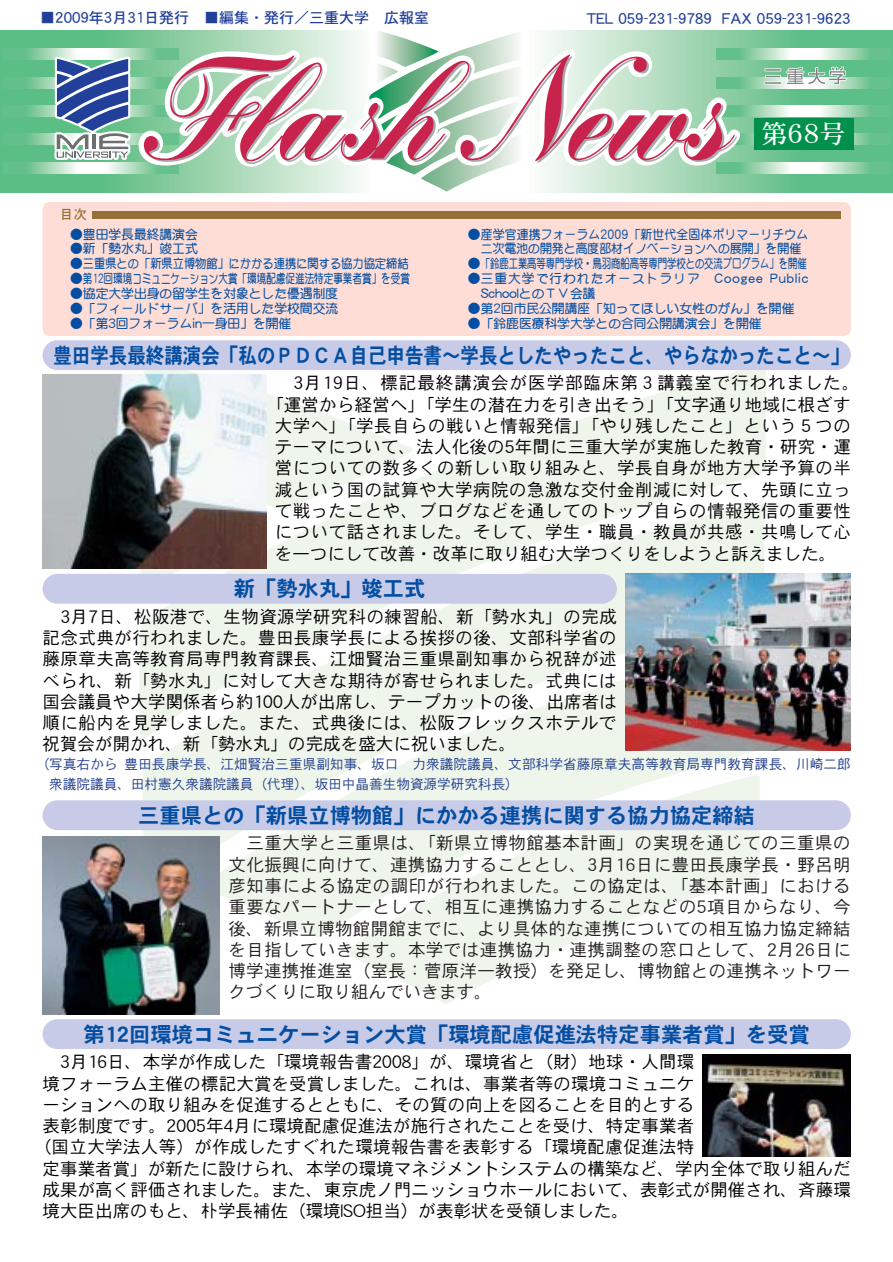
<style>
.page{position:relative;width:893px;height:1262px;background:#fff}
.page>*{position:absolute;margin:0;border:0;box-sizing:border-box;transform-origin:0 0}
.t1{font:25.8px "DFPHS Mincho CID W5";color:#fff}
.t2{font:21.3px "DFPHS Gothic CID W7";color:#034ea2}
.t3{font:21.3px "DFPHS Gothic CID W7";color:#034ea2;scale:.87 1}
.t4{font:17.55px/21.3px "DFPHS Gothic CID W3";letter-spacing:.01em;color:#000;text-align:justify}
.t5{font:17.55px/21.3px "DFPHS Gothic CID W3";letter-spacing:.015em;color:#231f20;text-align:justify}
.t6{font:17.55px "DFPHS Gothic CID W3";letter-spacing:.05em;color:#000}
.t7{font:15px "DFPHS Gothic CID W5";color:#223f9a}
.t8{font:13.8px/19.2px "DFPHS Gothic CID W3";color:#25408e}
.t9{font:13.5px "DFPHS Gothic CID W5";color:#947139}
.t10{font:700 12.75px/14.9px "DFP Maru Gothic CID";color:#034ea2;text-align:center}
.t11{font:700 12.75px/14.9px "DFP Maru Gothic CID";letter-spacing:.08em;color:#034ea2}
</style>
<div class="page">
<svg style="left:139px;top:370px;width:627px;height:372px;fill:#eef6ec"></svg>
<svg style="left:142px;top:501px;width:623px;height:335px;fill:#eef6ec"></svg>
<svg style="left:200px;top:639px;width:564px;height:298px;fill:#eef6ec"></svg>
<svg style="left:344px;top:775px;width:415px;height:229px;fill:#eef6ec"></svg>
<svg style="left:1px;top:30px;width:891px;height:162px;background:#62c08a"></svg>
<svg style="left:748px;top:49px;width:142px;height:11px"></svg>
<svg style="left:748px;top:77px;width:142px;height:11px"></svg>
<svg style="left:748px;top:105px;width:142px;height:11px"></svg>
<svg style="left:748px;top:134px;width:142px;height:11px"></svg>
<svg style="left:748px;top:162px;width:142px;height:11px"></svg>
<svg style="left:3px;top:49px;width:48px;height:11px"></svg>
<svg style="left:3px;top:77px;width:48px;height:11px"></svg>
<svg style="left:3px;top:105px;width:48px;height:11px"></svg>
<svg style="left:3px;top:134px;width:48px;height:11px"></svg>
<svg style="left:3px;top:162px;width:48px;height:11px"></svg>
<div style="left:754px;top:118px;width:99px;height:31px;background:#00904c"></div>
<svg style="left:51px;top:30px;width:697px;height:163px"></svg>
<svg style="left:763px;top:38px;width:84px;height:48px"></svg>
<div style="left:43px;top:800px;width:807px;height:30px;background:#c7cbe7;border-radius:15px"></div>
<div style="left:43px;top:1019px;width:807px;height:30px;background:#c7cbe7;border-radius:15px"></div>
<div style="left:43px;top:340px;width:807px;height:30px;background:#c7cbe7;border-radius:15px"></div>
<div style="left:43px;top:574px;width:574px;height:29px;background:#c7cbe7;border-radius:15px"></div>
<div style="left:43px;top:202px;width:807px;height:134px;background:#fdddd6;border-radius:7px"></div>
<div style="left:92px;top:211px;width:749px;height:7px;background:#947139"></div>
<img style="left:625px;top:574px;width:225px;height:176px">
<img style="left:703px;top:1054px;width:147px;height:102px">
<img style="left:43px;top:836px;width:177px;height:178px">
<img style="left:43px;top:374px;width:223px;height:195px">
<p class="t7" style="left:40px;top:12px;width:390px">■2009年3月31日発行　■編集・発行／三重大学　広報室</p>
<p class="t7" style="left:586px;top:13px;width:265px">TEL 059-231-9789 FAX 059-231-9623</p>
<p class="t9" style="left:60px;top:209px;width:28px">目次</p>
<p class="t10" style="left:70px;top:228px;width:129px">●豊田学長最終講演会</p>
<p class="t10" style="left:70px;top:243px;width:129px">●新「勢水丸」竣工式</p>
<p class="t10" style="left:70px;top:258px;width:340px">●三重県との「新県立博物館」にかかる連携に関する協力協定締結</p>
<p class="t10" style="left:70px;top:273px;width:341px">●第12回環境コミュニケーション大賞「環境配慮促進法特定事業者賞」を受賞</p>
<p class="t10" style="left:70px;top:287px;width:269px">●協定大学出身の留学生を対象とした優遇制度</p>
<p class="t10" style="left:70px;top:302px;width:269px">●「フィールドサーバ」を活用した学校間交流</p>
<p class="t10" style="left:70px;top:317px;width:223px">●「第3回フォーラムin一身田」を開催</p>
<h1 class="t1" style="left:761px;top:124px;width:85px">第68号</h1>
<p class="t10" style="left:468px;top:228px;width:342px">●産学官連携フォーラム2009「新世代全固体ポリマーリチウム二次電池の開発と高度部材イノベーションへの展開」を開催</p>
<p class="t10" style="left:468px;top:258px;width:340px">●「鈴鹿工業高等専門学校・鳥羽商船高等専門学校との交流プログラム」を開催</p>
<p class="t11" style="left:480px;top:273px;width:329px;text-indent:-13px">●三重大学で行われたオーストラリア　Coogee Public<br>SchoolとのＴＶ会議</p>
<p class="t10" style="left:468px;top:302px;width:328px">●第2回市民公開講座「知ってほしい女性のがん」を開催</p>
<p class="t10" style="left:468px;top:317px;width:295px">●「鈴鹿医療科学大学との合同公開講演会」を開催</p>
<p class="t3" style="left:53px;top:347px;width:916px">豊田学長最終講演会「私のＰＤＣＡ自己申告書～学長としたやったこと、やらなかったこと～」</p>
<p class="t6" style="left:293px;top:376px;width:567px">3月19日、標記最終講演会が医学部臨床第３講義室で行われました。</p>
<p class="t4" style="left:266px;top:396px;width:586px">「運営から経営へ」「学生の潜在力を引き出そう」「文字通り地域に根ざす</p>
<p class="t4" style="left:275px;top:417px;width:577px">大学へ」「学長自らの戦いと情報発信」「やり残したこと」という５つの</p>
<p class="t4" style="left:275px;top:438px;width:577px">テーマについて、法人化後の5年間に三重大学が実施した教育・研究・運</p>
<p class="t4" style="left:275px;top:459px;width:577px">営についての数多くの新しい取り組みと、学長自身が地方大学予算の半</p>
<p class="t4" style="left:275px;top:481px;width:577px">減という国の試算や大学病院の急激な交付金削減に対して、先頭に立っ</p>
<p class="t4" style="left:275px;top:502px;width:577px">て戦ったことや、ブログなどを通してのトップ自らの情報発信の重要性</p>
<p class="t4" style="left:275px;top:523px;width:577px">について話されました。そして、学生・職員・教員が共感・共鳴して心</p>
<p class="t4" style="left:275px;top:544px;width:563px">を一つにして改善・改革に取り組む大学つくりをしようと訴えました。</p>
<p class="t2" style="left:234px;top:580px;width:193px">新「勢水丸」竣工式</p>
<p class="t4" style="left:43px;top:608px;width:576px;text-indent:18px">3月7日、松阪港で、生物資源学研究科の練習船、新「勢水丸」の完成記念式典が行われました。豊田長康学長による挨拶の後、文部科学省の藤原章夫高等教育局専門教育課長、江畑賢治三重県副知事から祝辞が述べられ、新「勢水丸」に対して大きな期待が寄せられました。式典には国会議員や大学関係者ら約100人が出席し、テープカットの後、出席者は順に船内を見学しました。また、式典後には、松阪フレックスホテルで祝賀会が開かれ、新「勢水丸」の完成を盛大に祝いました。</p>
<p class="t8" style="left:49px;top:756px;width:803px;text-indent:-14px">（写真右から豊田長康学長、江畑賢治三重県副知事、坂口　力衆議院議員、文部科学省藤原章夫高等教育局専門教育課長、川崎二郎衆議院議員、田村憲久衆議院議員（代理）、坂田中晶善生物資源学研究科長）</p>
<p class="t2" style="left:138px;top:807px;width:618px">三重県との「新県立博物館」にかかる連携に関する協力協定締結</p>
<p class="t5" style="left:228px;top:834px;width:624px;text-indent:18px">三重大学と三重県は、「新県立博物館基本計画」の実現を通じての三重県の文化振興に向けて、連携協力することとし、3月16日に豊田長康学長・野呂明彦知事による協定の調印が行われました。この協定は、「基本計画」における重要なパートナーとして、相互に連携協力することなどの5項目からなり、今後、新県立博物館開館までに、より具体的な連携についての相互協力協定締結を目指していきます。本学では連携協力・連携調整の窓口として、2月26日に博学連携推進室（室長：菅原洋一教授）を発足し、博物館との連携ネットワークづくりに取り組んでいきます。</p>
<p class="t2" style="left:83px;top:1025px;width:728px">第12回環境コミュニケーション大賞「環境配慮促進法特定事業者賞」を受賞</p>
<p class="t4" style="left:60px;top:1053px;width:635px">3月16日、本学が作成した「環境報告書2008」が、環境省と（財）地球・人間環</p>
<p class="t4" style="left:43px;top:1074px;width:653px">境フォーラム主催の標記大賞を受賞しました。これは、事業者等の環境コミュニケ</p>
<p class="t4" style="left:43px;top:1096px;width:653px">ーションへの取り組みを促進するとともに、その質の向上を図ることを目的とする</p>
<p class="t4" style="left:43px;top:1117px;width:653px">表彰制度です。2005年4月に環境配慮促進法が施行されたことを受け、特定事業者</p>
<p class="t4" style="left:34px;top:1138px;width:662px">（国立大学法人等）が作成したすぐれた環境報告書を表彰する「環境配慮促進法特</p>
<p class="t4" style="left:43px;top:1159px;width:809px">定事業者賞」が新たに設けられ、本学の環境マネジメントシステムの構築など、学内全体で取り組んだ</p>
<p class="t4" style="left:43px;top:1181px;width:809px">成果が高く評価されました。また、東京虎ノ門ニッショウホールにおいて、表彰式が開催され、斉藤環</p>
<p class="t4" style="left:43px;top:1202px;width:588px">境大臣出席のもと、朴学長補佐（環境ISO担当）が表彰状を受領しました。</p>
</div>
